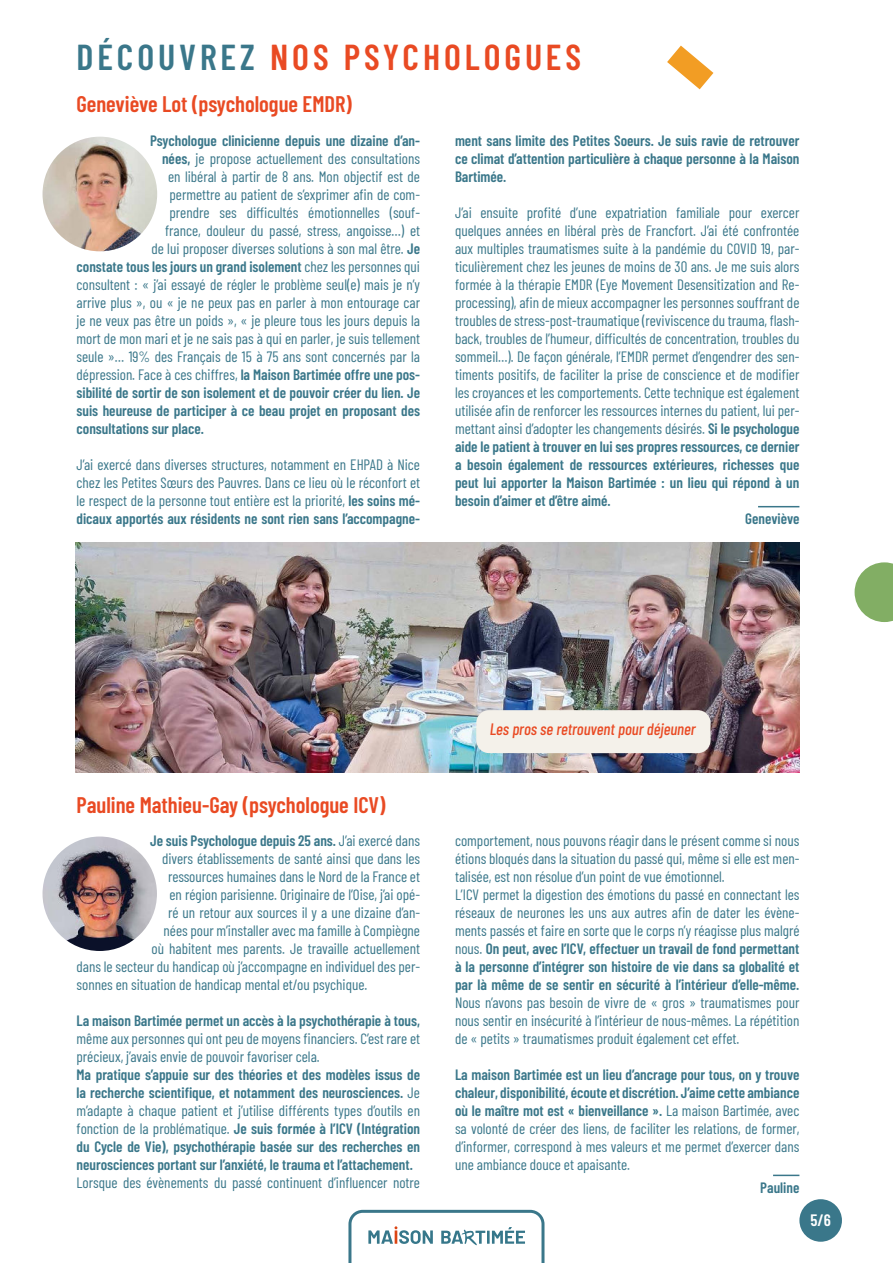
<style>
.page{position:relative;width:893px;height:1263px;background:#fff}
.page>*{position:absolute;margin:0;border:0;box-sizing:border-box;transform-origin:0 0}
.t1{font:600 36px "Barlow Condensed";letter-spacing:.11em;color:#e94a23}
.t2{font:600 22.5px "Barlow Condensed";color:#e94a23}
.t3{font:italic 500 16.5px "Barlow Condensed";color:#e94a23}
.t4{font:600 16.5px "Barlow Condensed";color:#fff}
.t5{font:15px/18px "Barlow Condensed";color:#3a778a;text-align:justify}
.t6{font:600 15px/18px "Barlow Condensed";color:#3a778a;text-align:justify}
.s1{color:#3a778a}
.s2{font-weight:600}
.s3{font-weight:400}
</style>
<div class="page">
<svg style="left:667px;top:46px;width:46px;height:43px"></svg>
<hr style="left:758px;top:506px;width:41px;height:1px;background:#3a778a">
<hr style="left:773px;top:1174px;width:26px;height:2px;background:#3a778a">
<img style="left:43px;top:137px;width:114px;height:114px;border-radius:57px">
<svg style="left:855px;top:562px;width:38px;height:60px"></svg>
<img style="left:75px;top:542px;width:724px;height:230px">
<div style="left:476px;top:710px;width:235px;height:43px;background:#f4f1ea;border-radius:13px"></div>
<img style="left:43px;top:836px;width:114px;height:115px;border-radius:57px">
<svg style="left:348px;top:1210px;width:196px;height:53px"></svg>
<div style="left:799px;top:1199px;width:43px;height:43px;background:#3a778a;border-radius:50%"></div>
<h1 class="t1" style="left:77px;top:44px;width:506px"><span class="s1">DÉCOUVREZ</span> NOS PSYCHOLOGUES</h1>
<h2 class="t2" style="left:77px;top:88px;width:277px">Geneviève Lot (psychologue EMDR)</h2>
<p class="t6" style="left:150px;top:130px;width:271px">Psychologue clinicienne depuis une dizaine d’an-</p>
<p class="t5" style="left:162px;top:151px;width:259px"><span class="s2">nées,</span> je propose actuellement des consultations</p>
<p class="t5" style="left:168px;top:169px;width:254px">en libéral à partir de 8 ans. Mon objectif est de</p>
<p class="t5" style="left:170px;top:184px;width:252px">permettre au patient de s’exprimer afin de com-</p>
<p class="t5" style="left:170px;top:202px;width:252px">prendre ses difficultés émotionnelles (souf-</p>
<p class="t5" style="left:165px;top:223px;width:257px">france, douleur du passé, stress, angoisse…) et</p>
<p class="t5" style="left:152px;top:241px;width:270px">de lui proposer diverses solutions à son mal être. <span class="s2">Je</span></p>
<p class="t6" style="left:77px;top:256px;width:345px">constate tous les jours un grand isolement <span class="s3">chez les personnes qui</span></p>
<p class="t5" style="left:77px;top:274px;width:345px">consultent : « j’ai essayé de régler le problème seul(e) mais je n’y</p>
<p class="t5" style="left:77px;top:292px;width:345px">arrive plus », ou « je ne peux pas en parler à mon entourage car</p>
<p class="t5" style="left:77px;top:310px;width:345px">je ne veux pas être un poids », « je pleure tous les jours depuis la</p>
<p class="t5" style="left:77px;top:331px;width:345px">mort de mon mari et je ne sais pas à qui en parler, je suis tellement</p>
<p class="t5" style="left:77px;top:346px;width:345px">seule »… 19% des Français de 15 à 75 ans sont concernés par la</p>
<p class="t5" style="left:77px;top:367px;width:345px">dépression. Face à ces chiffres, <span class="s2">la Maison Bartimée offre une pos-</span></p>
<p class="t6" style="left:77px;top:382px;width:345px">sibilité de sortir de son isolement et de pouvoir créer du lien. Je</p>
<p class="t6" style="left:77px;top:400px;width:345px">suis heureuse de participer à ce beau projet en proposant des</p>
<p class="t6" style="left:77px;top:418px;width:129px">consultations sur place.</p>
<p class="t5" style="left:77px;top:457px;width:345px">J’ai exercé dans diverses structures, notamment en EHPAD à Nice chez les Petites Sœurs des Pauvres. Dans ce lieu où le réconfort et le respect de la personne tout entière est la priorité, <span class="s2">les soins mé&shy;dicaux apportés aux résidents ne sont rien sans l’accompagne-</span></p>
<p class="t6" style="left:455px;top:130px;width:346px">ment sans limite des Petites Soeurs. Je suis ravie de retrouver ce climat d’attention particulière à chaque personne à la Maison Bartimée.</p>
<p class="t5" style="left:455px;top:202px;width:346px">J’ai ensuite profité d’une expatriation familiale pour exercer</p>
<p class="t5" style="left:455px;top:223px;width:346px">quelques années en libéral près de Francfort. J’ai été confrontée</p>
<p class="t5" style="left:455px;top:241px;width:346px">aux multiples traumatismes suite à la pandémie du COVID 19, par-</p>
<p class="t5" style="left:455px;top:259px;width:346px">ticulièrement chez les jeunes de moins de 30 ans. Je me suis alors</p>
<p class="t5" style="left:455px;top:277px;width:346px">formée à la thérapie EMDR (Eye Movement Desensitization and Re-</p>
<p class="t5" style="left:455px;top:292px;width:346px">processing), afin de mieux accompagner les personnes souffrant de</p>
<p class="t5" style="left:455px;top:310px;width:346px">troubles de stress-post-traumatique (reviviscence du trauma, flash-</p>
<p class="t5" style="left:455px;top:328px;width:346px">back, troubles de l’humeur, difficultés de concentration, troubles du</p>
<p class="t5" style="left:455px;top:349px;width:346px">sommeil…). De façon générale, l’EMDR permet d’engendrer des sen-</p>
<p class="t5" style="left:455px;top:364px;width:346px">timents positifs, de faciliter la prise de conscience et de modifier</p>
<p class="t5" style="left:455px;top:385px;width:346px">les croyances et les comportements. Cette technique est également</p>
<p class="t5" style="left:455px;top:400px;width:346px">utilisée afin de renforcer les ressources internes du patient, lui per-</p>
<p class="t5" style="left:455px;top:421px;width:346px">mettant ainsi d’adopter les changements désirés. <span class="s2">Si le psychologue</span></p>
<p class="t6" style="left:455px;top:436px;width:346px">aide le patient à trouver en lui ses propres ressources, ce dernier</p>
<p class="t6" style="left:455px;top:454px;width:346px">a besoin également de ressources extérieures, richesses que</p>
<p class="t6" style="left:455px;top:472px;width:346px">peut lui apporter la Maison Bartimée : un lieu qui répond à un</p>
<p class="t6" style="left:455px;top:490px;width:157px">besoin d’aimer et d’être aimé.</p>
<p class="t6" style="left:745px;top:508px;width:56px">Geneviève</p>
<h2 class="t2" style="left:77px;top:789px;width:310px">Pauline Mathieu-Gay (psychologue ICV)</h2>
<p class="t6" style="left:150px;top:831px;width:272px">Je suis Psychologue depuis 25 ans. <span class="s3">J’ai exercé dans</span></p>
<p class="t5" style="left:162px;top:851px;width:260px">divers établissements de santé ainsi que dans les</p>
<p class="t5" style="left:168px;top:869px;width:253px">ressources humaines dans le Nord de la France et</p>
<p class="t5" style="left:170px;top:887px;width:252px">en région parisienne. Originaire de l’Oise, j’ai opé-</p>
<p class="t5" style="left:168px;top:905px;width:254px">ré un retour aux sources il y a une dizaine d’an-</p>
<p class="t5" style="left:164px;top:923px;width:258px">nées pour m’installer avec ma famille à Compiègne</p>
<p class="t5" style="left:152px;top:941px;width:270px">où habitent mes parents. Je travaille actuellement</p>
<p class="t5" style="left:77px;top:959px;width:345px">dans le secteur du handicap où j’accompagne en individuel des per-</p>
<p class="t5" style="left:77px;top:977px;width:292px">sonnes en situation de handicap mental et/ou psychique.</p>
<p class="t6" style="left:77px;top:1011px;width:345px">La maison Bartimée permet un accès à la psychothérapie à tous,</p>
<p class="t5" style="left:77px;top:1029px;width:345px">même aux personnes qui ont peu de moyens financiers. C’est rare et précieux, j’avais envie de pouvoir favoriser cela.</p>
<p class="t6" style="left:77px;top:1065px;width:345px">Ma pratique s’appuie sur des théories et des modèles issus de la recherche scientifique, et notamment des neurosciences. <span class="s3">Je m’adapte à chaque patient et j’utilise différents types d’outils en fonction de la problématique.</span> Je suis formée à l’ICV (Intégration du Cycle de Vie), psychothérapie basée sur des recherches en neurosciences portant sur l’anxiété, le trauma et l’attachement.</p>
<p class="t5" style="left:77px;top:1173px;width:345px">Lorsque des évènements du passé continuent d’influencer notre</p>
<p class="t3" style="left:490px;top:723px;width:207px">Les pros se retrouvent pour déjeuner</p>
<p class="t5" style="left:455px;top:833px;width:346px;text-align:left">comportement, nous pouvons réagir dans le présent comme si nous étions bloqués dans la situation du passé qui, même si elle est men&shy;talisée, est non résolue d’un point de vue émotionnel.<br>L’ICV permet la digestion des émotions du passé en connectant les réseaux de neurones les uns aux autres afin de dater les évène&shy;ments passés et faire en sorte que le corps n’y réagisse plus malgré nous. <span class="s2">On peut, avec l’ICV, effectuer un travail de fond permettant à la personne d’intégrer son histoire de vie dans sa globalité et par là même de se sentir en sécurité à l’intérieur d’elle-même.</span></p>
<p class="t5" style="left:455px;top:993px;width:346px">Nous n’avons pas besoin de vivre de « gros » traumatismes pour nous sentir en insécurité à l’intérieur de nous-mêmes. La répétition de « petits » traumatismes produit également cet effet.</p>
<p class="t5" style="left:455px;top:1067px;width:346px"><span class="s2">La maison Bartimée est un lieu d’ancrage pour tous, on y trouve chaleur, disponibilité, écoute et discrétion. J’aime cette ambiance où le maître mot est « bienveillance ».</span> La maison Bartimée, avec sa volonté de créer des liens, de faciliter les relations, de former, d’informer, correspond à mes valeurs et me permet d’exercer dans une ambiance douce et apaisante.</p>
<p class="t6" style="left:760px;top:1177px;width:41px">Pauline</p>
<p class="t4" style="left:810px;top:1208px;width:22px">5/6</p>
</div>
